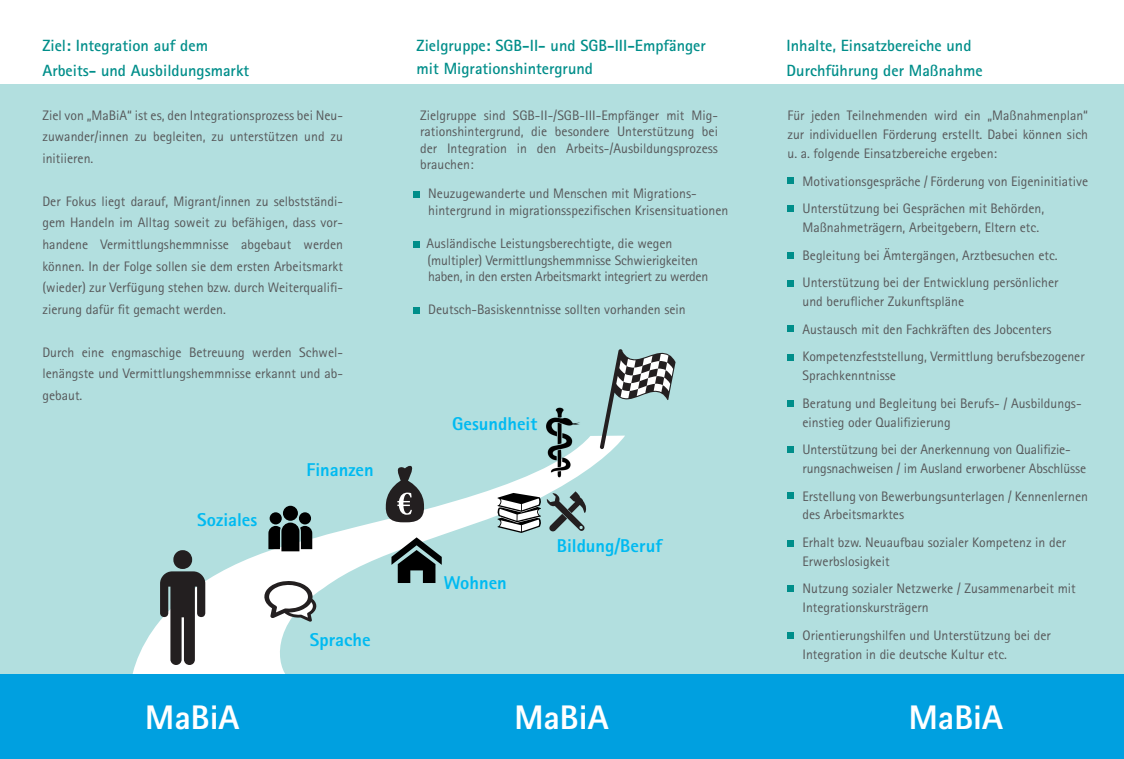
<style>
.page{position:relative;width:1124px;height:759px;background:#fff}
.page>*{position:absolute;margin:0;border:0;box-sizing:border-box;transform-origin:0 0}
.t1{font:800 34.12px "AT Rotis Sans Serif";color:#fff}
.t2{font:800 18.5px "AT Rotis Sans Serif";color:#00baf1}
.t3{font:700 16.25px/22.9px "Rotis Sans Serif";color:#008e8a}
.t4{font:13.75px/18.9px "Rotis Sans Serif";color:#57585a}
</style>
<div class="page">
<div style="left:0;top:84px;width:1123px;height:673px;background:#b2dfdf"></div>
<svg style="left:413px;top:191px;width:6px;height:6px"></svg>
<svg style="left:413px;top:241px;width:6px;height:6px"></svg>
<svg style="left:413px;top:307px;width:6px;height:6px"></svg>
<svg style="left:132px;top:436px;width:481px;height:238px"></svg>
<svg style="left:264px;top:580px;width:53px;height:41px;background:#b6b8b8"></svg>
<svg style="left:391px;top:537px;width:50px;height:45px"></svg>
<div style="left:299px;top:512px;width:12px;height:12px;background:#000;border-radius:50%"></div>
<div style="left:269px;top:512px;width:13px;height:12px;background:#000;border-radius:50%"></div>
<svg style="left:268px;top:522px;width:44px;height:29px"></svg>
<div style="left:283px;top:505px;width:15px;height:15px;background:#000;border-radius:50%"></div>
<svg style="left:160px;top:550px;width:45px;height:114px;background:#6b7070"></svg>
<img style="left:541px;top:407px;width:39px;height:72px">
<svg style="left:496px;top:491px;width:91px;height:41px"></svg>
<svg style="left:384px;top:464px;width:41px;height:58px"></svg>
<svg style="left:787px;top:178px;width:6px;height:6px"></svg>
<svg style="left:787px;top:205px;width:6px;height:6px"></svg>
<svg style="left:787px;top:253px;width:6px;height:6px"></svg>
<svg style="left:787px;top:280px;width:6px;height:6px"></svg>
<svg style="left:787px;top:326px;width:6px;height:6px"></svg>
<svg style="left:787px;top:354px;width:6px;height:6px"></svg>
<svg style="left:787px;top:400px;width:6px;height:6px"></svg>
<svg style="left:787px;top:446px;width:6px;height:6px"></svg>
<svg style="left:787px;top:492px;width:6px;height:6px"></svg>
<svg style="left:787px;top:540px;width:6px;height:6px"></svg>
<svg style="left:787px;top:585px;width:6px;height:6px"></svg>
<div style="left:787px;top:631px;width:6px;height:7px;background:#008e8a"></div>
<div style="left:0;top:674px;width:1123px;height:84px;background:#00a0e0"></div>
<svg style="left:599px;top:349px;width:76px;height:100px"></svg>
<div style="left:655px;top:376px;width:9px;height:9px;background:#231f20"></div>
<p class="t3" style="left:42px;top:34px;width:167px">Ziel: Integration auf dem</p>
<p class="t3" style="left:42px;top:58px;width:208px">Arbeits- und Ausbildungsmarkt</p>
<p class="t4" style="left:42px;top:104px;width:302px;line-height:21.5px;text-align:justify">Ziel von „MaBiA“ ist es, den Integrationsprozess bei Neu&shy;zuwander/innen zu begleiten, zu unterstützen und zu initiieren.</p>
<p class="t4" style="left:42px;top:190px;width:302px;line-height:21.5px;text-align:justify">Der Fokus liegt darauf, Migrant/innen zu selbstständi&shy;gem Handeln im Alltag soweit zu befähigen, dass vor&shy;handene Vermittlungshemmnisse abgebaut werden können. In der Folge sollen sie dem ersten Arbeitsmarkt (wieder) zur Verfügung stehen bzw. durch Weiterqualifi&shy;zierung dafür fit gemacht werden.</p>
<p class="t4" style="left:42px;top:341px;width:302px;line-height:21.5px;text-align:justify">Durch eine engmaschige Betreuung werden Schwel&shy;lenängste und Vermittlungshemmnisse erkannt und ab&shy;gebaut.</p>
<p class="t2" style="left:197px;top:508px;width:62px">Soziales</p>
<p class="t2" style="left:306px;top:457px;width:69px">Finanzen</p>
<p class="t2" style="left:310px;top:627px;width:62px">Sprache</p>
<p class="t3" style="left:416px;top:34px;width:291px">Zielgruppe: SGB-II- und SGB-III-Empfänger mit Migrationshintergrund</p>
<p class="t4" style="left:420px;top:106px;width:299px;line-height:16.5px;text-align:justify">Zielgruppe sind SGB-II-/SGB-III-Empfänger mit Mig&shy;rationshintergrund, die besondere Unterstützung bei der Integration in den Arbeits-/Ausbildungsprozess brauchen:</p>
<p class="t4" style="left:428px;top:185px;width:301px;line-height:16.5px">Neuzugewanderte und Menschen mit Migrations&shy;hintergrund in migrationsspezifischen Krisensituationen</p>
<p class="t4" style="left:426px;top:234px;width:247px">Ausländische Leistungsberechtigte, die wegen</p>
<p class="t4" style="left:427px;top:251px;width:282px;line-height:16.5px">(multipler) Vermittlungshemmnisse Schwierigkeiten haben, in den ersten Arbeitsmarkt integriert zu werden</p>
<p class="t4" style="left:428px;top:300px;width:259px">Deutsch-Basiskenntnisse sollten vorhanden sein</p>
<p class="t2" style="left:452px;top:411px;width:87px">Gesundheit</p>
<p class="t2" style="left:443px;top:570px;width:65px">Wohnen</p>
<p class="t2" style="left:556px;top:533px;width:107px">Bildung/Beruf</p>
<p class="t3" style="left:786px;top:34px;width:186px">Inhalte, Einsatzbereiche und</p>
<p class="t3" style="left:786px;top:58px;width:197px">Durchführung der Maßnahme</p>
<p class="t4" style="left:787px;top:106px;width:302px;text-align:justify">Für jeden Teilnehmenden wird ein „Maßnahmenplan“ zur individuellen Förderung erstellt. Dabei können sich u. a. folgende Einsatzbereiche ergeben:</p>
<p class="t4" style="left:802px;top:171px;width:287px">Motivationsgespräche / Förderung von Eigeninitiative</p>
<p class="t4" style="left:802px;top:199px;width:243px">Unterstützung bei Gesprächen mit Behörden,<br>Maßnahmeträgern, Arbeitgebern, Eltern etc.</p>
<p class="t4" style="left:802px;top:245px;width:257px">Begleitung bei Ämtergängen, Arztbesuchen etc.</p>
<p class="t4" style="left:802px;top:273px;width:257px">Unterstützung bei der Entwicklung persönlicher und beruflicher Zukunftspläne</p>
<p class="t4" style="left:802px;top:319px;width:250px">Austausch mit den Fachkräften des Jobcenters</p>
<p class="t4" style="left:802px;top:347px;width:284px">Kompetenzfeststellung, Vermittlung berufsbezogener<br>Sprachkenntnisse</p>
<p class="t4" style="left:802px;top:393px;width:280px">Beratung und Begleitung bei Berufs- / Ausbildungs&shy;einstieg oder Qualifizierung</p>
<p class="t4" style="left:802px;top:440px;width:285px">Unterstützung bei der Anerkennung von Qualifizie&shy;rungsnachweisen / im Ausland erworbener Abschlüsse</p>
<p class="t4" style="left:802px;top:486px;width:287px">Erstellung von Bewerbungsunterlagen / Kennenlernen des Arbeitsmarktes</p>
<p class="t4" style="left:802px;top:532px;width:265px">Erhalt bzw. Neuaufbau sozialer Kompetenz in der<br>Erwerbslosigkeit</p>
<p class="t4" style="left:802px;top:579px;width:275px">Nutzung sozialer Netzwerke / Zusammenarbeit mit<br>Integrationskursträgern</p>
<p class="t4" style="left:802px;top:625px;width:250px">Orientierungshilfen und Unterstützung bei der<br>Integration in die deutsche Kultur etc.</p>
<p class="t1" style="left:145px;top:695px;width:96px">MaBiA</p>
<p class="t1" style="left:514px;top:695px;width:96px">MaBiA</p>
<p class="t1" style="left:908px;top:695px;width:96px">MaBiA</p>
</div>
